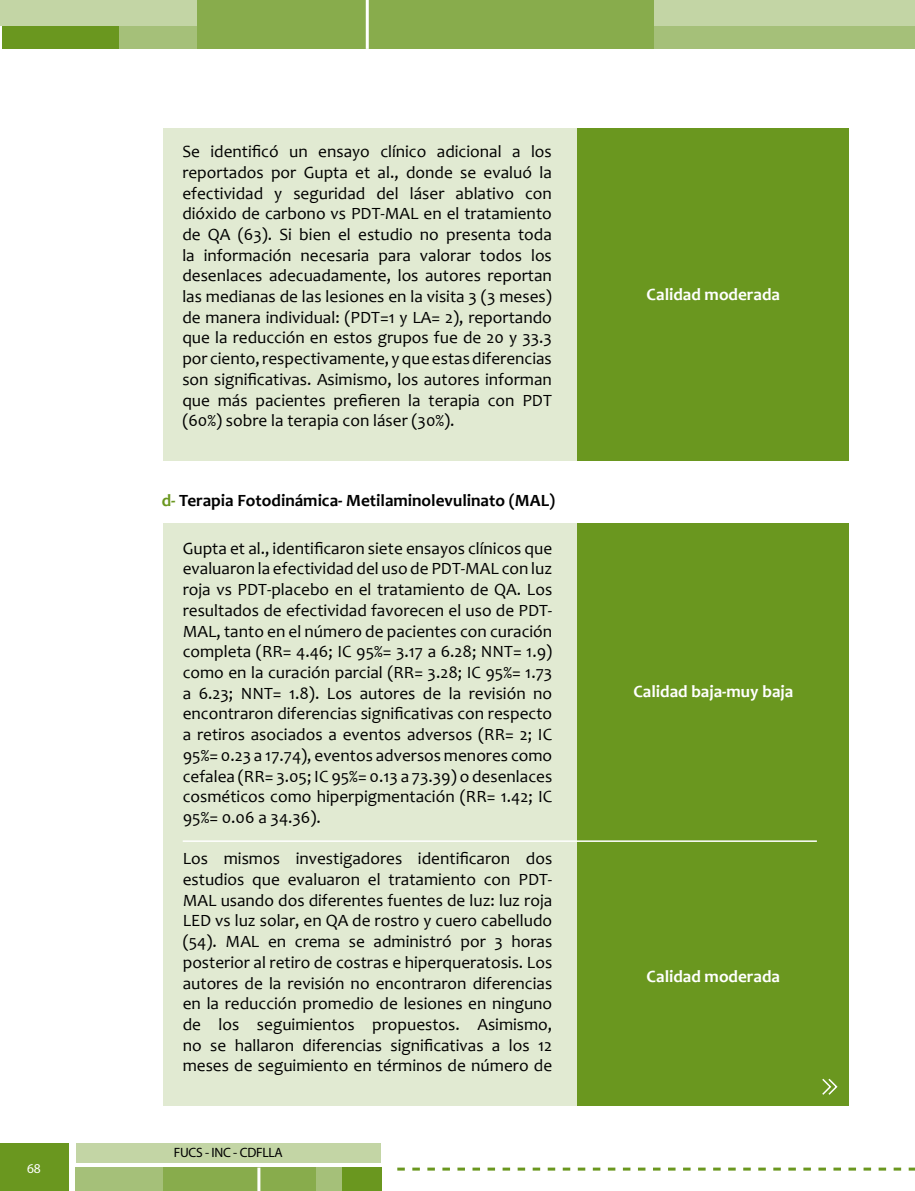
<style>
.page{position:relative;width:915px;height:1191px;background:#fff}
.page>*{position:absolute;margin:0;border:0;box-sizing:border-box;transform-origin:0 0}
.t1{font:17.25px/20.7px "Candara";color:#000;text-align:justify}
.t2{font:700 17.25px "Candara";color:#fff}
.t3{font:700 17.25px "Candara";color:#000}
.t4{font:13.5px "Myriad Pro";letter-spacing:-.02em;color:#000}
.t5{font:13.5px "Myriad Pro";color:#fff}
.s1{color:#6a971f}
</style>
<div class="page">
<div style="left:76px;top:1143px;width:304px;height:19px;background:#c3d5a5"></div>
<div style="left:2px;top:0;width:117px;height:49px;background:#6a971f"></div>
<div style="left:342px;top:1167px;width:39px;height:24px;background:#6a971f"></div>
<div style="left:601px;top:0;width:313px;height:49px;background:#a5c079"></div>
<div style="left:75px;top:1167px;width:105px;height:24px;background:#a5c079"></div>
<div style="left:0;top:1143px;width:68px;height:48px;background:#6a971f"></div>
<div style="left:119px;top:0;width:79px;height:49px;background:#a5c079"></div>
<div style="left:315px;top:1167px;width:27px;height:24px;background:#a5c079"></div>
<div style="left:0;top:0;width:914px;height:26px;background:#c3d5a5"></div>
<div style="left:198px;top:0;width:456px;height:49px;background:#88ac4c"></div>
<div style="left:163px;top:1167px;width:152px;height:24px;background:#88ac4c"></div>
<hr style="left:365px;top:0;width:3px;height:49px;background:#fff">
<hr style="left:257px;top:1167px;width:3px;height:24px;background:#fff">
<svg style="left:397px;top:1167px;width:517px;height:3px"></svg>
<div style="left:163px;top:128px;width:414px;height:332px;background:#e1ead2"></div>
<div style="left:577px;top:128px;width:271px;height:332px;background:#6a971f"></div>
<div style="left:163px;top:523px;width:414px;height:583px;background:#e1ead2"></div>
<div style="left:577px;top:523px;width:271px;height:583px;background:#6a971f"></div>
<hr style="left:183px;top:840px;width:633px;height:2px;background:#fff">
<svg style="left:822px;top:1078px;width:16px;height:17px"></svg>
<p class="t5" style="left:27px;top:1159px;width:15px">68</p>
<p class="t1" style="left:182px;top:141px;width:371px">Se identificó un ensayo clínico adicional a los reportados por Gupta et al., donde se evaluó la efectividad y seguridad del láser ablativo con dióxido de carbono vs PDT-MAL en el tratamiento de QA (63). Si bien el estudio no presenta toda la información necesaria para valorar todos los desenlaces adecuadamente, los autores reportan las medianas de las lesiones en la visita 3 (3 meses) de manera individual: (PDT=1 y LA= 2), reportando que la reducción en estos grupos fue de 20 y 33.3 por ciento, respectivamente, y que estas diferencias son significativas. Asimismo, los autores informan que más pacientes prefieren la terapia con PDT (60%) sobre la terapia con láser (30%).</p>
<p class="t3" style="left:162px;top:489px;width:395px"><span class="s1">d-</span> Terapia Fotodinámica- Metilaminolevulinato (MAL)</p>
<p class="t1" style="left:183px;top:537px;width:371px">Gupta et al., identificaron siete ensayos clínicos que evaluaron la efectividad del uso de PDT-MAL con luz roja vs PDT-placebo en el tratamiento de QA. Los resultados de efectividad favorecen el uso de PDT-MAL, tanto en el número de pacientes con curación completa (RR= 4.46; IC 95%= 3.17 a 6.28; NNT= 1.9) como en la curación parcial (RR= 3.28; IC 95%= 1.73 a 6.23; NNT= 1.8). Los autores de la revisión no encontraron diferencias significativas con respecto a retiros asociados a eventos adversos (RR= 2; IC 95%= 0.23 a 17.74), eventos adversos menores como cefalea (RR= 3.05; IC 95%= 0.13 a 73.39) o desenlaces cosméticos como hiperpigmentación (RR= 1.42; IC 95%= 0.06 a 34.36).</p>
<p class="t1" style="left:183px;top:848px;width:371px">Los mismos investigadores identificaron dos estudios que evaluaron el tratamiento con PDT-MAL usando dos diferentes fuentes de luz: luz roja LED vs luz solar, en QA de rostro y cuero cabelludo (54). MAL en crema se administró por 3 horas posterior al retiro de costras e hiperqueratosis. Los autores de la revisión no encontraron diferencias en la reducción promedio de lesiones en ninguno de los seguimientos propuestos. Asimismo, no se hallaron diferencias significativas a los 12 meses de seguimiento en términos de número de</p>
<p class="t4" style="left:174px;top:1144px;width:111px">FUCS - INC - CDFLLA</p>
<p class="t2" style="left:646px;top:283px;width:135px">Calidad moderada</p>
<p class="t2" style="left:633px;top:680px;width:161px">Calidad baja-muy baja</p>
<p class="t2" style="left:646px;top:966px;width:135px">Calidad moderada</p>
</div>
